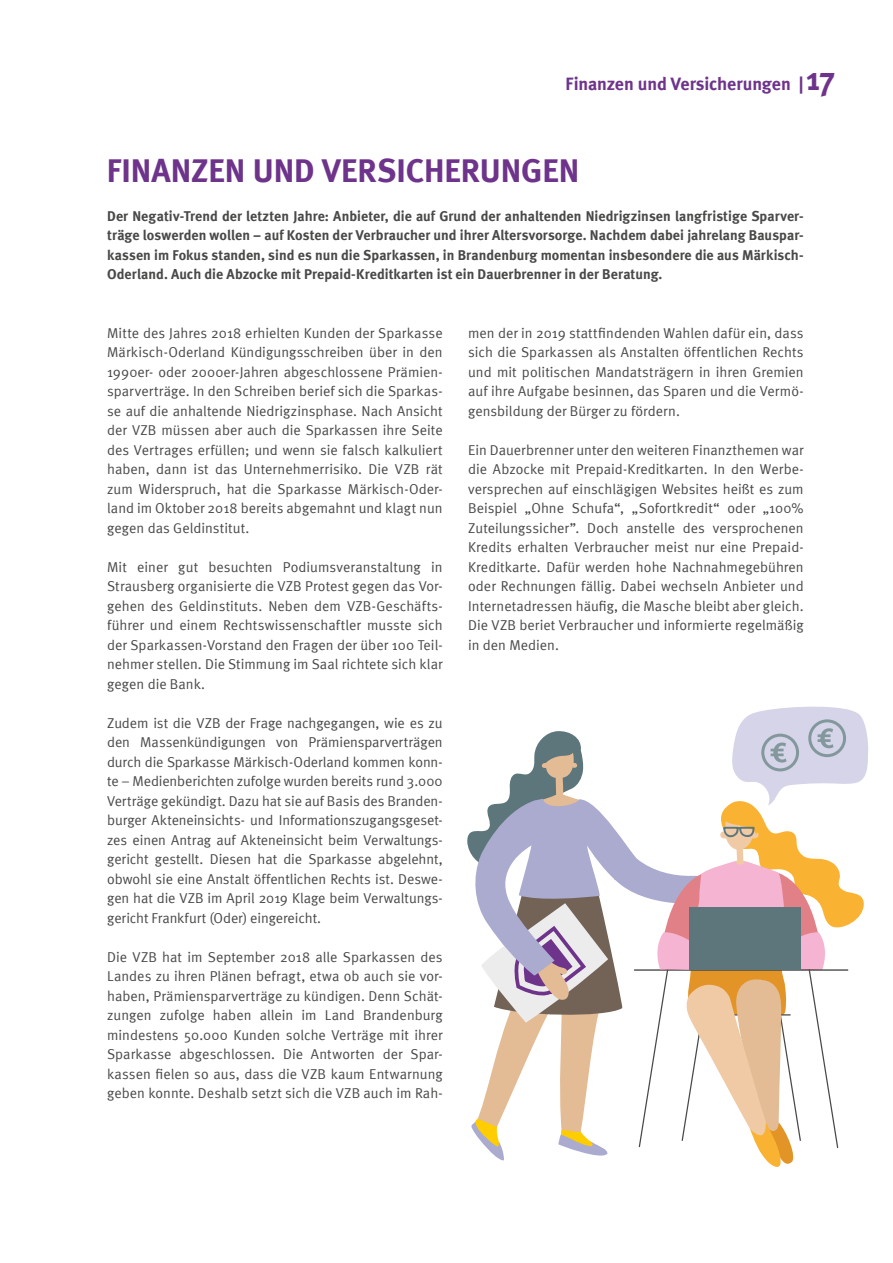
<style>
.page{position:relative;width:893px;height:1263px;background:#fff}
.page>*{position:absolute;margin:0;border:0;box-sizing:border-box;transform-origin:0 0}
.t1{font:700 33px "Meta";color:#6e348b}
.t2{font:700 18px "Meta";letter-spacing:-.01em;color:#6e348b}
.t3{font:14.25px/19.5px "Meta Normal";color:#494948;text-align:justify}
.t4{font:700 14.25px/19.5px "Meta";letter-spacing:.005em;color:#494948;text-align:justify}
.s1{font-size:33px}
</style>
<div class="page">
<svg style="left:467px;top:706px;width:401px;height:461px"></svg>
<p class="t2" style="left:566px;top:73px;width:271px">Finanzen und Versicherungen | <span class="s1">17</span></p>
<h1 class="t1" style="left:107px;top:151px;width:474px">FINANZEN UND VERSICHERUNGEN</h1>
<p class="t4" style="left:107px;top:206px;width:698px">Der Negativ-Trend der letzten Jahre: Anbieter, die auf Grund der anhaltenden Niedrigzinsen langfristige Sparver&shy;träge loswerden wollen – auf Kosten der Verbraucher und ihrer Altersvorsorge. Nachdem dabei jahrelang Bauspar&shy;kassen im Fokus standen, sind es nun die Sparkassen, in Brandenburg momentan insbesondere die aus Märkisch-Oderland. Auch die Abzocke mit Prepaid-Kreditkarten ist ein Dauerbrenner in der Beratung.</p>
<p class="t3" style="left:107px;top:323px;width:337px">Mitte des Jahres 2018 erhielten Kunden der Sparkasse Märkisch-Oderland Kündigungsschreiben über in den 1990er- oder 2000er-Jahren abgeschlossene Prämien&shy;sparverträge. In den Schreiben berief sich die Sparkas&shy;se auf die anhaltende Niedrigzinsphase. Nach Ansicht der VZB müssen aber auch die Sparkassen ihre Seite des Vertrages erfüllen; und wenn sie falsch kalkuliert haben, dann ist das Unternehmerrisiko. Die VZB rät zum Widerspruch, hat die Sparkasse Märkisch-Oder&shy;land im Oktober 2018 bereits abgemahnt und klagt nun gegen das Geldinstitut.</p>
<p class="t3" style="left:107px;top:557px;width:337px">Mit einer gut besuchten Podiumsveranstaltung in Strausberg organisierte die VZB Protest gegen das Vor&shy;gehen des Geldinstituts. Neben dem VZB-Geschäfts&shy;führer und einem Rechtswissenschaftler musste sich der Sparkassen-Vorstand den Fragen der über 100 Teil&shy;nehmer stellen. Die Stimmung im Saal richtete sich klar gegen die Bank.</p>
<p class="t3" style="left:107px;top:713px;width:337px">Zudem ist die VZB der Frage nachgegangen, wie es zu den Massenkündigungen von Prämiensparverträgen durch die Sparkasse Märkisch-Oderland kommen konn&shy;te – Medienberichten zufolge wurden bereits rund 3.000<br>Verträge gekündigt. Dazu hat sie auf Basis des Branden&shy;burger Akteneinsichts- und Informationszugangsgeset&shy;zes einen Antrag auf Akteneinsicht beim Verwaltungs&shy;gericht gestellt. Diesen hat die Sparkasse abgelehnt, obwohl sie eine Anstalt öffentlichen Rechts ist. Deswe&shy;gen hat die VZB im April 2019 Klage beim Verwaltungs&shy;gericht Frankfurt (Oder) eingereicht.</p>
<p class="t3" style="left:107px;top:947px;width:337px">Die VZB hat im September 2018 alle Sparkassen des Landes zu ihren Plänen befragt, etwa ob auch sie vor&shy;haben, Prämiensparverträge zu kündigen. Denn Schät&shy;zungen zufolge haben allein im Land Brandenburg mindestens 50.000 Kunden solche Verträge mit ihrer Sparkasse abgeschlossen. Die Antworten der Spar&shy;kassen fielen so aus, dass die VZB kaum Entwarnung geben konnte. Deshalb setzt sich die VZB auch im Rah-</p>
<p class="t3" style="left:468px;top:323px;width:337px">men der in 2019 stattfindenden Wahlen dafür ein, dass sich die Sparkassen als Anstalten öffentlichen Rechts und mit politischen Mandatsträgern in ihren Gremien auf ihre Aufgabe besinnen, das Sparen und die Vermö&shy;gensbildung der Bürger zu fördern.</p>
<p class="t3" style="left:468px;top:440px;width:337px">Ein Dauerbrenner unter den weiteren Finanzthemen war die Abzocke mit Prepaid-Kreditkarten. In den Werbe&shy;versprechen auf einschlägigen Websites heißt es zum Beispiel „Ohne Schufa“, „Sofortkredit“ oder „100% Zuteilungssicher”. Doch anstelle des versprochenen Kredits erhalten Verbraucher meist nur eine Prepaid-Kreditkarte. Dafür werden hohe Nachnahmegebühren oder Rechnungen fällig. Dabei wechseln Anbieter und Internetadressen häufig, die Masche bleibt aber gleich.<br>Die VZB beriet Verbraucher und informierte regelmäßig in den Medien.</p>
</div>
